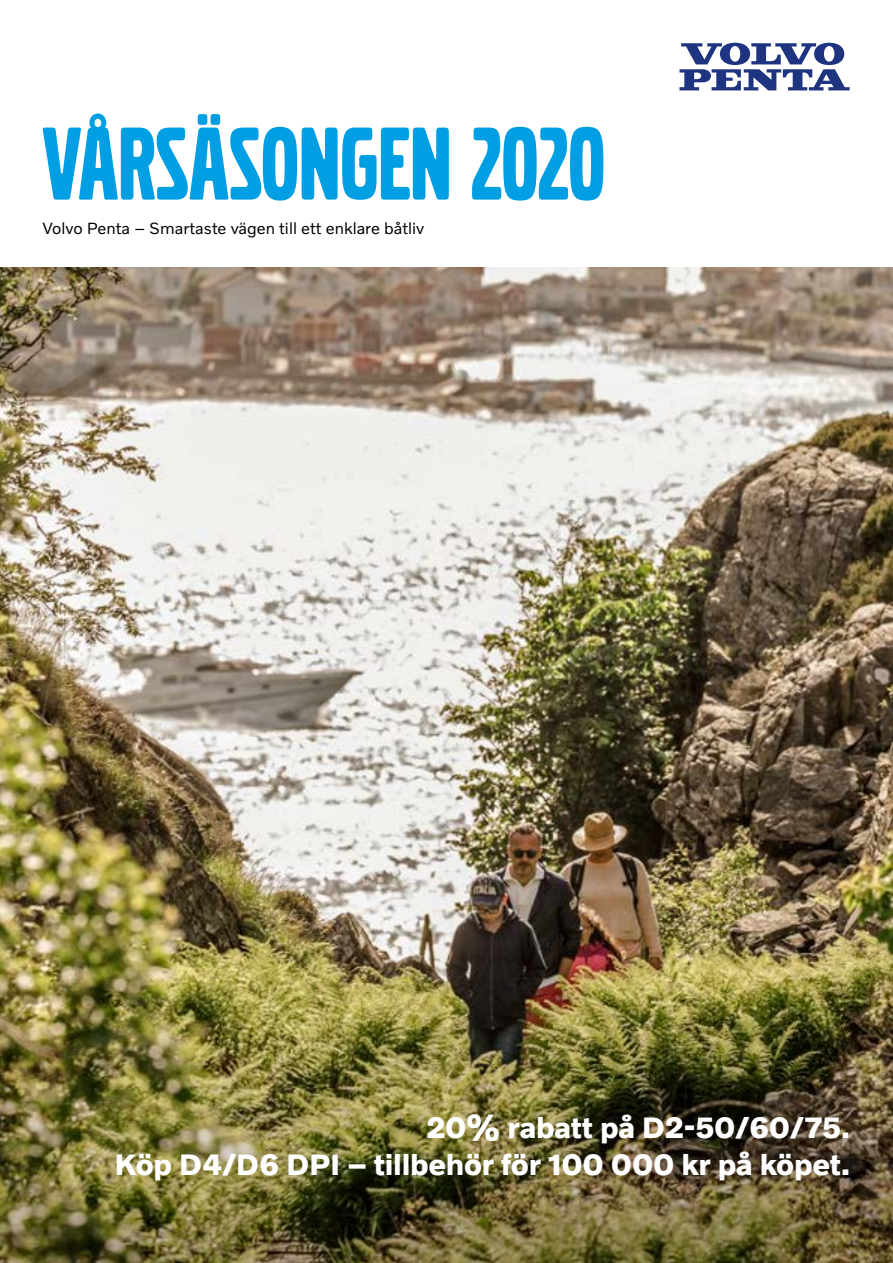
<style>
.page{position:relative;width:893px;height:1263px;background:#fff}
.page>*{position:absolute;margin:0;border:0;box-sizing:border-box;transform-origin:0 0}
.t1{font:108px "Volvo Broad Pro";color:#009fe3}
.t2{font:700 30px/37.5px "Volvo Novum";letter-spacing:-.01em;color:#fff;text-align:right}
.t3{font:16.5px "Volvo Novum";color:#000}
</style>
<div class="page">
<img style="left:0;top:268px;width:893px;height:604px">
<img style="left:0;top:872px;width:893px;height:391px">
<svg style="left:679px;top:43px;width:171px;height:47px"></svg>
<h1 class="t1" style="left:43px;top:114px;width:564px">VÅRSÄSONGEN 2020</h1>
<p class="t3" style="left:43px;top:218px;width:383px">Volvo Penta – Smartaste vägen till ett enklare båtliv</p>
<p class="t2" style="left:115px;top:1107px;width:737px">20% rabatt på D2-50/60/75.<br>Köp D4/D6 DPI – tillbehör för 100 000 kr på köpet.</p>
</div>
